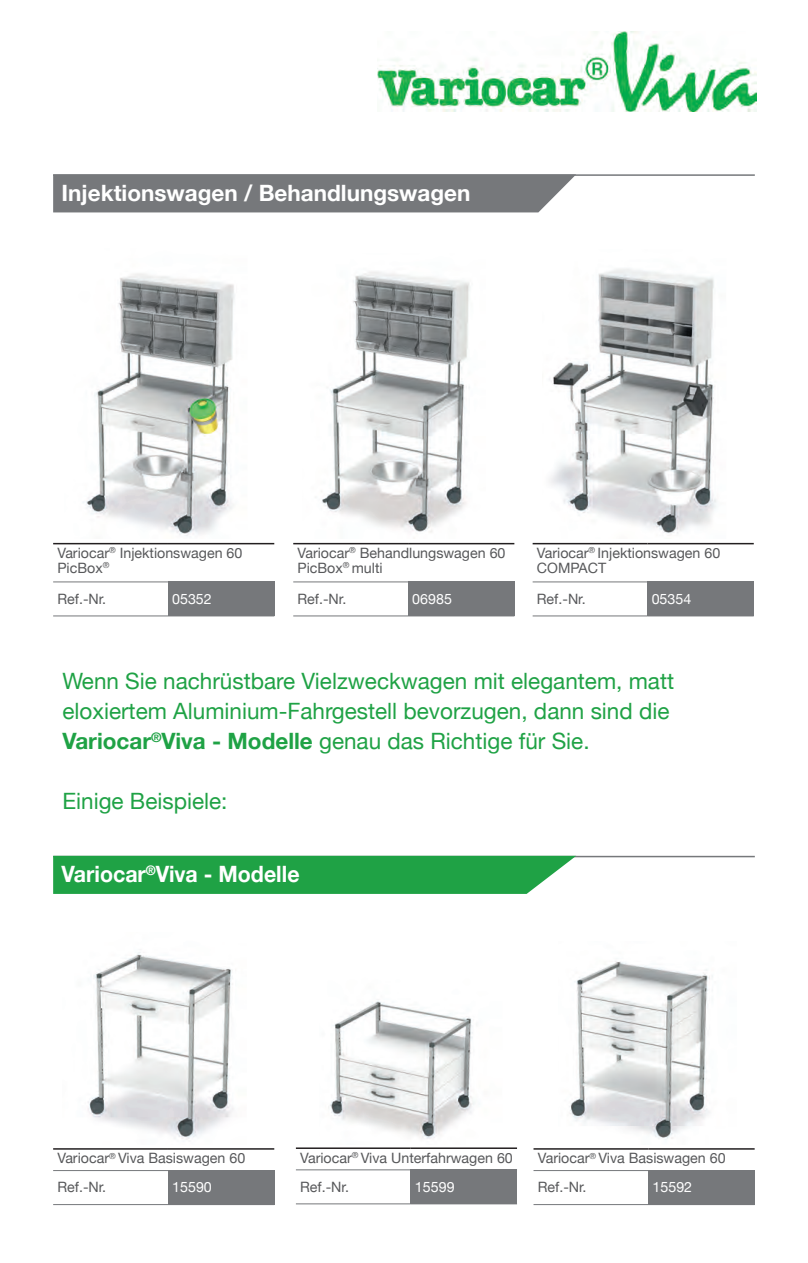
<style>
.page{position:relative;width:808px;height:1263px;background:#fff}
.page>*{position:absolute;margin:0;border:0;box-sizing:border-box;transform-origin:0 0}
.t1{font:22.5px/30px "Helvetica Neue";color:#1fa245}
.t2{font:700 22.5px "Helvetica Neue";color:#fff}
.t3{font:700 22.5px "Helvetica Neue";color:#fff;scale:.95 1}
.t4{font:14.25px/15px "Helvetica Neue";color:#57585a}
.t5{font:14.25px "Helvetica Neue";color:#fff}
.s1{font-weight:700}
</style>
<div class="page">
<hr style="left:53px;top:856px;width:702px;height:1px;background:#76787b">
<svg style="left:53px;top:856px;width:523px;height:38px;background:#2aa64e"></svg>
<div style="left:53px;top:176px;width:522px;height:36px;background:#76787b"></div>
<hr style="left:53px;top:174px;width:702px;height:2px;background:#76787b">
<img style="left:83px;top:273px;width:152px;height:263px">
<img style="left:321px;top:271px;width:149px;height:262px">
<img style="left:549px;top:268px;width:168px;height:266px">
<img style="left:569px;top:961px;width:144px;height:179px">
<img style="left:88px;top:952px;width:146px;height:188px">
<img style="left:328px;top:1001px;width:147px;height:138px">
<div style="left:168px;top:582px;width:106px;height:34px;background:#76787b"></div>
<hr style="left:53px;top:581px;width:115px;height:1px;background:#76787b">
<hr style="left:168px;top:581px;width:106px;height:1px;background:#76787b">
<hr style="left:53px;top:615px;width:115px;height:1px;background:#76787b">
<hr style="left:53px;top:543px;width:115px;height:1px;background:#231f20">
<hr style="left:168px;top:543px;width:106px;height:1px;background:#231f20">
<div style="left:168px;top:1170px;width:106px;height:34px;background:#76787b"></div>
<hr style="left:53px;top:1170px;width:115px;height:1px;background:#76787b">
<hr style="left:53px;top:1204px;width:115px;height:1px;background:#76787b">
<hr style="left:168px;top:1204px;width:106px;height:1px;background:#76787b">
<hr style="left:53px;top:1148px;width:115px;height:2px;background:#231f20">
<hr style="left:168px;top:1148px;width:106px;height:2px;background:#231f20">
<div style="left:408px;top:582px;width:106px;height:34px;background:#76787b"></div>
<hr style="left:293px;top:581px;width:115px;height:1px;background:#76787b">
<hr style="left:408px;top:581px;width:106px;height:1px;background:#76787b">
<hr style="left:293px;top:615px;width:115px;height:1px;background:#76787b">
<hr style="left:293px;top:543px;width:115px;height:1px;background:#231f20">
<hr style="left:408px;top:543px;width:106px;height:1px;background:#231f20">
<div style="left:648px;top:1170px;width:107px;height:34px;background:#76787b"></div>
<hr style="left:533px;top:1170px;width:115px;height:1px;background:#76787b">
<hr style="left:533px;top:1204px;width:115px;height:1px;background:#76787b">
<hr style="left:648px;top:1204px;width:107px;height:1px;background:#76787b">
<hr style="left:533px;top:1148px;width:115px;height:2px;background:#231f20">
<hr style="left:648px;top:1148px;width:107px;height:2px;background:#231f20">
<div style="left:647px;top:582px;width:107px;height:34px;background:#76787b"></div>
<hr style="left:533px;top:581px;width:114px;height:1px;background:#76787b">
<hr style="left:647px;top:581px;width:107px;height:1px;background:#76787b">
<hr style="left:533px;top:615px;width:114px;height:1px;background:#76787b">
<hr style="left:533px;top:543px;width:114px;height:1px;background:#231f20">
<hr style="left:647px;top:543px;width:107px;height:1px;background:#231f20">
<div style="left:411px;top:1170px;width:106px;height:34px;background:#76787b"></div>
<hr style="left:296px;top:1169px;width:115px;height:1px;background:#76787b">
<hr style="left:411px;top:1169px;width:106px;height:1px;background:#76787b">
<hr style="left:296px;top:1203px;width:115px;height:1px;background:#76787b">
<hr style="left:296px;top:1147px;width:115px;height:2px;background:#231f20">
<hr style="left:411px;top:1147px;width:106px;height:2px;background:#231f20">
<img style="left:377px;top:31px;width:380px;height:81px">
<h1 class="t2" style="left:62px;top:179px;width:410px">Injektionswagen / Behandlungswagen</h1>
<p class="t4" style="left:57px;top:545px;width:187px">Variocar<sup>®</sup> Injektionswagen 60<br>PicBox<sup>®</sup></p>
<p class="t4" style="left:57px;top:591px;width:50px">Ref.-Nr.</p>
<p class="t5" style="left:172px;top:590px;width:41px">05352</p>
<p class="t4" style="left:297px;top:545px;width:210px">Variocar<sup>®</sup> Behandlungswagen 60<br>PicBox<sup>®</sup> multi</p>
<p class="t4" style="left:297px;top:591px;width:50px">Ref.-Nr.</p>
<p class="t5" style="left:412px;top:590px;width:41px">06985</p>
<p class="t4" style="left:537px;top:545px;width:185px">Variocar<sup>®</sup> Injektionswagen 60<br>COMPACT</p>
<p class="t4" style="left:537px;top:591px;width:50px">Ref.-Nr.</p>
<p class="t5" style="left:652px;top:590px;width:41px">05354</p>
<h1 class="t1" style="left:62px;top:666px;width:613px">Wenn Sie nachrüstbare Vielzweckwagen mit elegantem, matt eloxiertem Aluminium-Fahrgestell bevorzugen, dann sind die<br><span class="s1">Variocar</span><sup>®</sup><span class="s1">Viva - Modelle</span> genau das Richtige für Sie.</h1>
<h1 class="t1" style="left:62px;top:786px;width:166px">Einige Beispiele:</h1>
<h1 class="t3" style="left:62px;top:860px;width:252px">Variocar<sup>®</sup>Viva - Modelle</h1>
<p class="t4" style="left:57px;top:1143px;width:189px;line-height:29.1px">Variocar<sup>®</sup> Viva Basiswagen 60<br>Ref.-Nr.</p>
<p class="t5" style="left:172px;top:1179px;width:41px">15590</p>
<p class="t4" style="left:300px;top:1143px;width:214px;line-height:29.1px">Variocar<sup>®</sup> Viva Unterfahrwagen 60<br>Ref.-Nr.</p>
<p class="t5" style="left:415px;top:1178px;width:41px">15599</p>
<p class="t4" style="left:538px;top:1143px;width:189px;line-height:29.1px">Variocar<sup>®</sup> Viva Basiswagen 60<br>Ref.-Nr.</p>
<p class="t5" style="left:653px;top:1179px;width:41px">15592</p>
</div>
